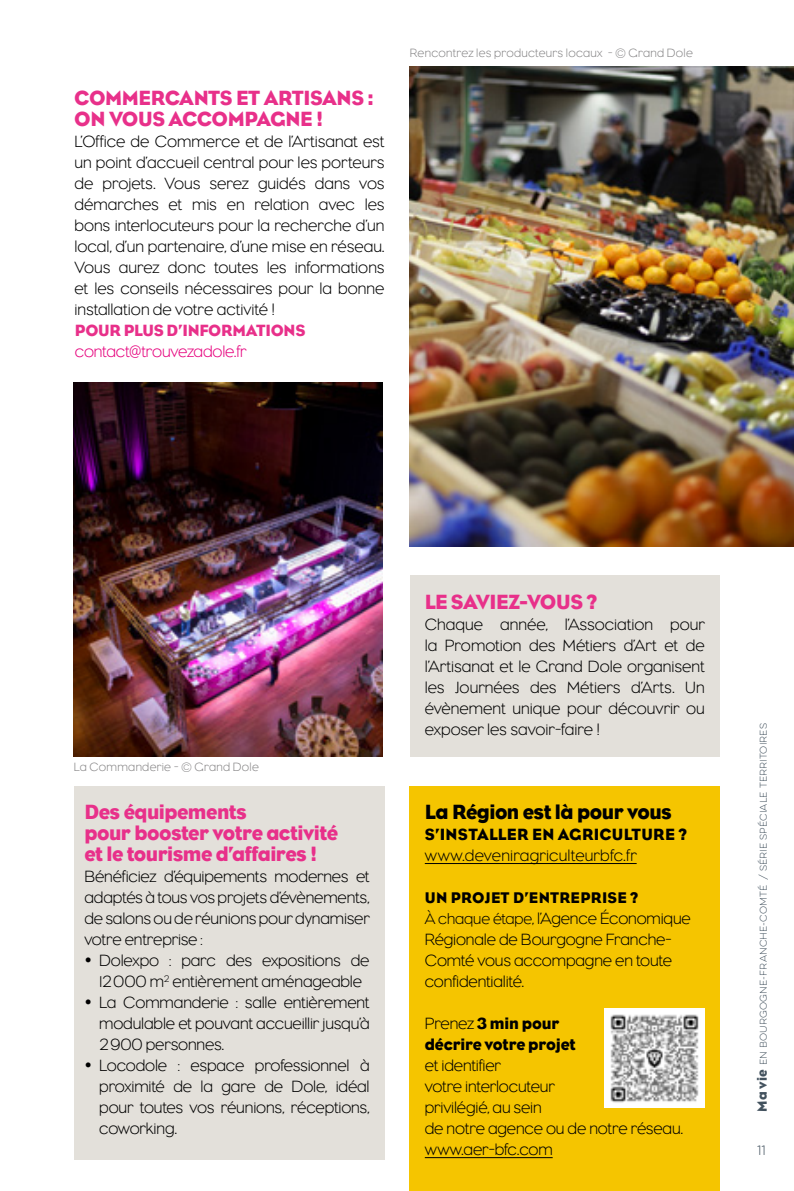
<style>
.page{position:relative;width:794px;height:1191px;background:#fff}
.page>*{position:absolute;margin:0;border:0;box-sizing:border-box;transform-origin:0 0}
.t1{font:21px/21px "Eagle";letter-spacing:-.025em;color:#e8308a}
.t2{font:21px "Eagle";letter-spacing:-.025em;color:#000}
.t3{font:300 16.62px/21px "Eagle";letter-spacing:-.01em;color:#000}
.t4{font:16.62px/21px "Eagle";letter-spacing:-.005em;color:#000}
.t5{font:300 16.62px "Eagle";letter-spacing:.01em;color:#000}
.t6{font:16.62px "Eagle";letter-spacing:.015em;color:#000}
.t7{font:300 16.62px "Eagle";letter-spacing:-.01em;color:#e6007d}
.t8{font:16.62px "Eagle";letter-spacing:-.015em;color:#e8308a}
.t9{font:15.75px "Eagle";letter-spacing:.015em;color:#000}
.t10{font:300 12.25px "Eagle";letter-spacing:.025em;color:#868586}
.t11{font:100 12.25px "Eveleth Clean";color:#43525e}
.t12{font:100 8.75px "Eveleth Clean";letter-spacing:.015em;color:#43525e}
.s1{font-size:15.75px}
.s2{font-weight:300}
.s3{font-family:"Eagle";font-weight:400;font-size:14px}
</style>
<div class="page">
<div style="left:409px;top:786px;width:310px;height:405px;background:#f5c500"></div>
<hr style="left:425px;top:863px;width:211px;height:1px;background:#000">
<hr style="left:425px;top:1157px;width:127px;height:1px;background:#000">
<img style="left:605px;top:1008px;width:99px;height:99px">
<img style="left:410px;top:66px;width:384px;height:480px">
<div style="left:410px;top:575px;width:309px;height:181px;background:#e3e0da"></div>
<div style="left:74px;top:786px;width:310px;height:374px;background:#e3e0da"></div>
<img style="left:74px;top:383px;width:309px;height:373px">
<p class="t1" style="left:74px;top:87px;width:301px">COMMERCANTS ET ARTISANS :<br>ON VOUS ACCOMPAGNE !</p>
<p class="t3" style="left:74px;top:131px;width:312px;text-align:justify">L’Office de Commerce et de l’Artisanat est un point d’accueil central pour les porteurs de projets. Vous serez guidés dans vos démarches et mis en relation avec les bons interlocuteurs pour la recherche d’un local, d’un partenaire, d’une mise en réseau.<br>Vous aurez donc toutes les informations et les conseils nécessaires pour la bonne installation de votre activité !</p>
<p class="t8" style="left:75px;top:321px;width:232px">POUR PLUS D’INFORMATIONS</p>
<p class="t7" style="left:75px;top:342px;width:173px">contact@trouvezadole.fr</p>
<p class="t10" style="left:410px;top:46px;width:284px">Rencontrez les producteurs locaux - © Grand Dole</p>
<p class="t10" style="left:74px;top:760px;width:187px">La Commanderie - © Grand Dole</p>
<p class="t1" style="left:84px;top:801px;width:255px">Des équipements<br>pour booster votre activité et le tourisme d’affaires !</p>
<p class="t3" style="left:84px;top:866px;width:287px;text-align:justify">Bénéficiez d’équipements modernes et adaptés à tous vos projets d’évènements, de salons ou de réunions pour dynamiser votre entreprise :</p>
<p class="t3" style="left:99px;top:950px;width:272px">Dolexpo : parc des expositions de<br>12 000 m<sup>2</sup> entièrement aménageable<br>La Commanderie : salle entièrement modulable et pouvant accueillir jusqu’à<br>2 900 personnes.<br>Locodole : espace professionnel à proximité de la gare de Dole, idéal pour toutes vos réunions, réceptions, coworking.</p>
<p class="t1" style="left:425px;top:591px;width:174px">LE SAVIEZ-VOUS ?</p>
<p class="t3" style="left:425px;top:614px;width:281px;text-align:justify">Chaque année, l’Association pour la Promotion des Métiers d’Art et de l’Artisanat et le Grand Dole organisent les Journées des Métiers d’Arts. Un évènement unique pour découvrir ou exposer les savoir-faire !</p>
<p class="t2" style="left:425px;top:800px;width:249px">La Région est là pour vous</p>
<p class="t6" style="left:425px;top:825px;width:263px">S’INSTALLER EN AGRICULTURE ?</p>
<p class="t5" style="left:425px;top:846px;width:213px">www.deveniragriculteurbfc.fr</p>
<p class="t9" style="left:425px;top:889px;width:215px">UN PROJET D’ENTREPRISE ?</p>
<p class="t3" style="left:425px;top:908px;width:268px"><span class="s1">À chaque étape,</span> l’Agence Économique<br>Régionale de Bourgogne Franche-<br>Comté vous accompagne en toute confidentialité.</p>
<p class="t4" style="left:425px;top:1013px;width:152px"><span class="s2">Prenez</span> 3 min pour décrire votre projet</p>
<p class="t3" style="left:425px;top:1055px;width:260px">et identifier<br>votre interlocuteur<br>privilégié, au sein<br>de notre agence ou de notre réseau. www.aer-bfc.com</p>
<p class="t12" style="left:757px;top:1112px;width:390px;rotate:-90deg"><span class="s3">Ma vie</span> en bourgogne-franche-comté / série spéciale territoires</p>
<p class="t11" style="left:757px;top:1142px;width:10px">11</p>
</div>
